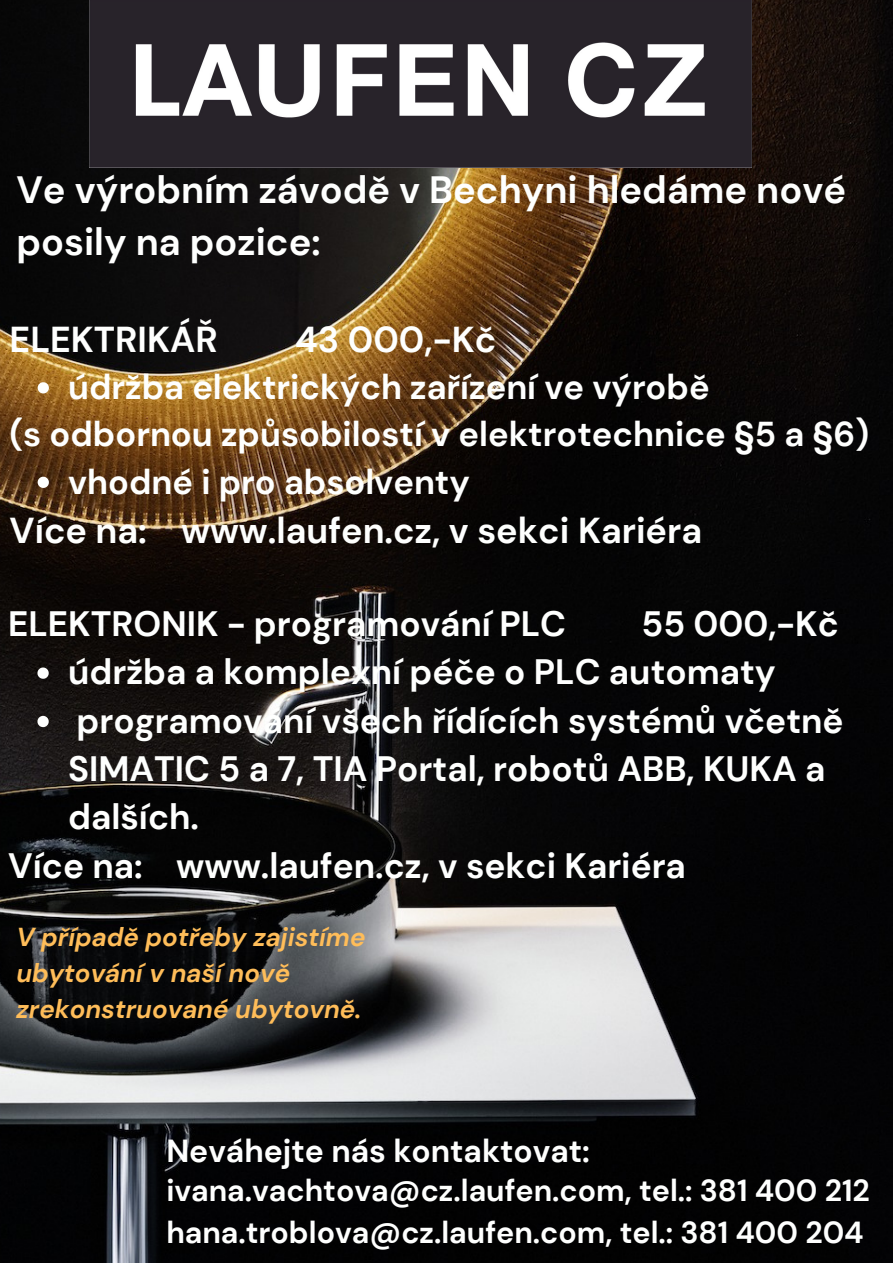
<style>
.page{position:relative;width:893px;height:1264px;background:#fff}
.page>*{position:absolute;margin:0;border:0;box-sizing:border-box;transform-origin:0 0}
.t1{font:700 37.95px/52.8px "DM Sans";color:#fefffe}
.t2{font:700 36px "DM Sans";color:#fefffe}
.t3{font:700 35.25px/48.3px "DM Sans";color:#fefffe}
.t4{font:700 34.5px "DM Sans";color:#fefffe}
.t5{font:700 31.8px "DM Sans";color:#fefffe}
.t6{font:700 30.45px/41.8px "DM Sans";color:#fefffe}
.t7{font:italic 700 25.95px/36px "DM Sans";color:#ffbd59}
</style>
<div class="page">
<img style="left:0;top:0;width:892px;height:1262px">
<img style="left:89px;top:0;width:662px;height:167px">
<svg style="left:38px;top:382px;width:11px;height:11px"></svg>
<svg style="left:38px;top:476px;width:11px;height:12px"></svg>
<svg style="left:37px;top:667px;width:12px;height:11px"></svg>
<svg style="left:37px;top:716px;width:12px;height:11px"></svg>
<p class="t1" style="left:16px;top:163px;width:831px">Ve výrobním závodě v Bechyni hledáme nové posily na pozice:</p>
<p class="t2" style="left:10px;top:316px;width:210px">ELEKTRIKÁŘ</p>
<p class="t2" style="left:295px;top:316px;width:203px">43 000,-Kč</p>
<p class="t4" style="left:68px;top:365px;width:643px">údržba elektrických zařízení ve výrobě</p>
<p class="t4" style="left:10px;top:412px;width:861px">(s odbornou způsobilostí v elektrotechnice §5 a §6)</p>
<p class="t4" style="left:68px;top:459px;width:403px">vhodné i pro absolventy</p>
<p class="t2" style="left:10px;top:507px;width:694px">Více na: www.laufen.cz, v sekci Kariéra</p>
<p class="t3" style="left:8px;top:600px;width:559px">ELEKTRONIK - programování PLC</p>
<p class="t3" style="left:641px;top:600px;width:199px">55 000,-Kč</p>
<p class="t3" style="left:68px;top:648px;width:777px">údržba a komplexní péče o PLC automaty programování všech řídících systémů včetně SIMATIC 5 a 7, TIA Portal, robotů ABB, KUKA a dalších.</p>
<p class="t3" style="left:8px;top:841px;width:679px">Více na: www.laufen.cz, v sekci Kariéra</p>
<p class="t7" style="left:16px;top:919px;width:350px">V případě potřeby zajistíme ubytování v naší nově zrekonstruované ubytovně.</p>
<p class="t5" style="left:166px;top:1130px;width:425px">Neváhejte nás kontaktovat:</p>
<p class="t6" style="left:166px;top:1169px;width:705px">ivana.vachtova@cz.laufen.com, tel.: 381 400 212 hana.troblova@cz.laufen.com, tel.: 381 400 204</p>
</div>
